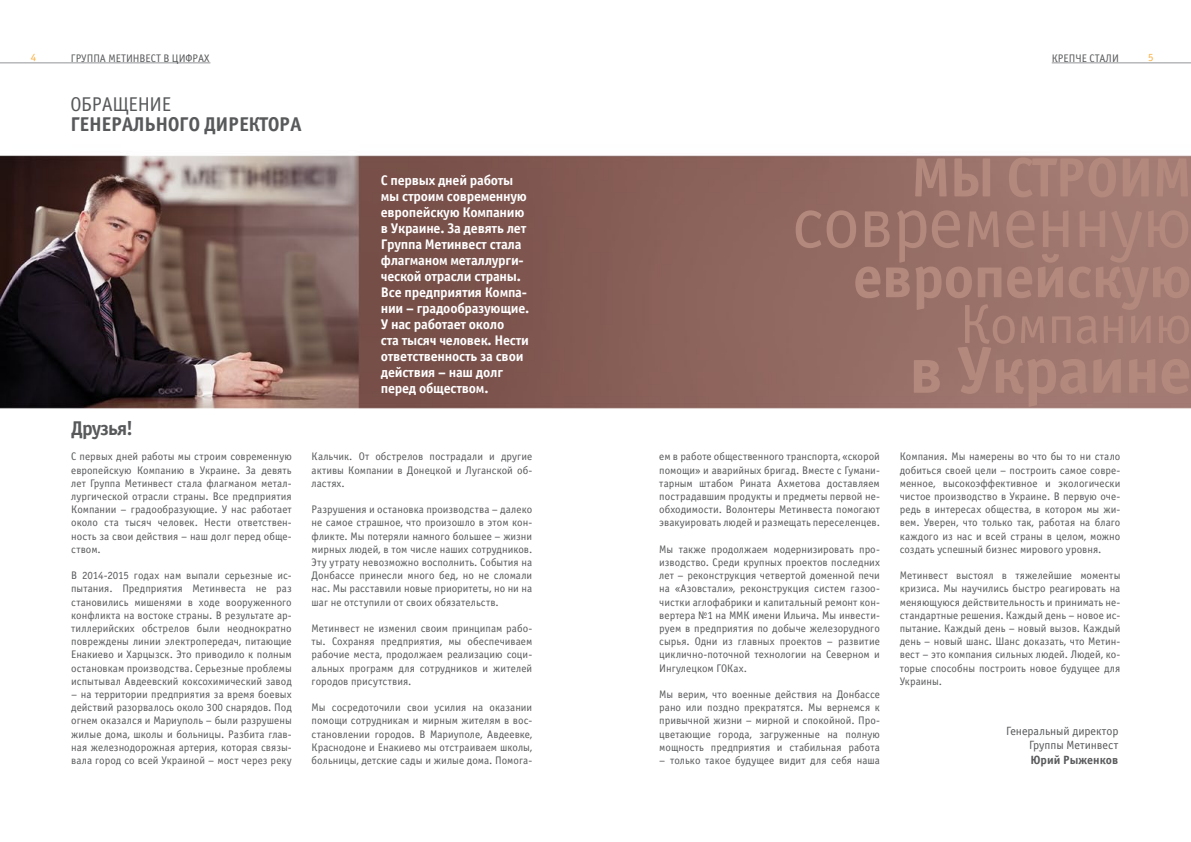
<style>
.page{position:relative;width:1191px;height:842px;background:#fff}
.page>*{position:absolute;margin:0;border:0;box-sizing:border-box;transform-origin:0 0}
.t1{font:74.3px "Officina Sans C";letter-spacing:-.015em;color:#b4897d}
.t2{font:700 66.2px "Officina Sans C";letter-spacing:-.015em;color:#b4897d}
.t3{font:700 60.1px "Officina Sans C";letter-spacing:-.015em;color:#b4897d}
.t4{font:55.5px "Officina Sans C";letter-spacing:-.015em;color:#b4897d}
.t5{font:700 20px "Officina Sans C";letter-spacing:-.02em;color:#58595b}
.t6{font:20px "Officina Sans C";letter-spacing:-.02em;color:#58595b}
.t7{font:700 14px/16px "Officina Sans C";letter-spacing:-.015em;color:#fff}
.t8{font:12px/14.4px "Officina Sans C";letter-spacing:-.005em;color:#58595b;text-align:right}
.t9{font:700 12px "Officina Sans C";letter-spacing:.005em;color:#58595b}
.t10{font:11px/13.2px "Officina Sans C";letter-spacing:.005em;color:#58595b;text-align:justify}
.t11{font:11px "Officina Sans C";color:#fbb040}
</style>
<div class="page">
<img style="left:0;top:62px;width:1191px;height:347px">
<hr style="left:0;top:62px;width:210px;height:1px;background:#939598">
<hr style="left:1051px;top:62px;width:140px;height:1px;background:#939598">
<p class="t11" style="left:31px;top:52px;width:7px">4</p>
<p class="t10" style="left:71px;top:52px;width:140px">ГРУППА МЕТИНВЕСТ В ЦИФРАХ</p>
<p class="t10" style="left:1051px;top:52px;width:69px">КРЕПЧЕ СТАЛИ</p>
<p class="t11" style="left:1148px;top:52px;width:7px">5</p>
<h3 class="t6" style="left:70px;top:93px;width:102px">ОБРАЩЕНИЕ</h3>
<h3 class="t5" style="left:70px;top:113px;width:233px">ГЕНЕРАЛЬНОГО ДИРЕКТОРА</h3>
<h3 class="t5" style="left:71px;top:417px;width:64px">Друзья!</h3>
<p class="t10" style="left:71px;top:450px;width:222px">С первых дней работы мы строим современную европейскую Компанию в Украине. За девять лет Группа Метинвест стала флагманом метал&shy;лургической отрасли страны. Все предприятия Компании – градообразующие. У нас работает около ста тысяч человек. Нести ответствен&shy;ность за свои действия – наш долг перед обще&shy;ством.</p>
<p class="t10" style="left:71px;top:569px;width:222px">В 2014-2015 годах нам выпали серьезные ис&shy;пытания. Предприятия Метинвеста не раз становились мишенями в ходе вооруженного конфликта на востоке страны. В результате ар&shy;тиллерийских обстрелов были неоднократно повреждены линии электропередач, питающие Енакиево и Харцызск. Это приводило к полным остановкам производства. Серьезные проблемы испытывал Авдеевский коксохимический завод</p>
<p class="t10" style="left:71px;top:688px;width:222px">– на территории предприятия за время боевых действий разорвалось около 300 снарядов. Под огнем оказался и Мариуполь – были разрушены жилые дома, школы и больницы. Разбита глав&shy;ная железнодорожная артерия, которая связы&shy;вала город со всей Украиной – мост через реку</p>
<p class="t7" style="left:381px;top:172px;width:150px">С первых дней работы мы строим современную европейскую Компанию в Украине. За девять лет<br>Группа Метинвест стала флагманом металлурги&shy;ческой отрасли страны.<br>Все предприятия Компа&shy;нии – градообразующие.<br>У нас работает около<br>ста тысяч человек. Нести ответственность за свои действия – наш долг перед обществом.</p>
<p class="t10" style="left:312px;top:450px;width:222px">Кальчик. От обстрелов пострадали и другие активы Компании в Донецкой и Луганской об&shy;ластях.</p>
<p class="t10" style="left:312px;top:503px;width:222px">Разрушения и остановка производства – далеко не самое страшное, что произошло в этом кон&shy;фликте. Мы потеряли намного большее – жизни мирных людей, в том числе наших сотрудников.<br>Эту утрату невозможно восполнить. События на Донбассе принесли много бед, но не сломали нас. Мы расставили новые приоритеты, но ни на шаг не отступили от своих обязательств.</p>
<p class="t10" style="left:312px;top:622px;width:222px">Метинвест не изменил своим принципам рабо&shy;ты. Сохраняя предприятия, мы обеспечиваем рабочие места, продолжаем реализацию соци&shy;альных программ для сотрудников и жителей городов присутствия.</p>
<p class="t10" style="left:312px;top:701px;width:222px">Мы сосредоточили свои усилия на оказании помощи сотрудникам и мирным жителям в вос&shy;становлении городов. В Мариуполе, Авдеевке, Краснодоне и Енакиево мы отстраиваем школы, больницы, детские сады и жилые дома. Помога-</p>
<h1 class="t1" style="left:791px;top:182px;width:402px">современную</h1>
<h3 class="t3" style="left:853px;top:243px;width:340px">европейскую</h3>
<h3 class="t4" style="left:959px;top:294px;width:233px">Компанию</h3>
<h2 class="t2" style="left:909px;top:333px;width:284px">в Украине</h2>
<p class="t10" style="left:659px;top:450px;width:222px">ем в работе общественного транспорта, «скорой помощи» и аварийных бригад. Вместе с Гумани&shy;тарным штабом Рината Ахметова доставляем пострадавшим продукты и предметы первой не&shy;обходимости. Волонтеры Метинвеста помогают эвакуировать людей и размещать переселенцев.</p>
<p class="t10" style="left:659px;top:543px;width:222px">Мы также продолжаем модернизировать про&shy;изводство. Среди крупных проектов последних лет – реконструкция четвертой доменной печи на «Азовстали», реконструкция систем газоо&shy;чистки аглофабрики и капитальный ремонт кон&shy;вертера №1 на ММК имени Ильича. Мы инвести&shy;руем в предприятия по добыче железорудного сырья. Одни из главных проектов – развитие циклично-поточной технологии на Северном и Ингулецком ГОКах.</p>
<p class="t10" style="left:659px;top:688px;width:222px">Мы верим, что военные действия на Донбассе рано или поздно прекратятся. Мы вернемся к привычной жизни – мирной и спокойной. Про&shy;цветающие города, загруженные на полную мощность предприятия и стабильная работа</p>
<p class="t10" style="left:659px;top:754px;width:222px">– только такое будущее видит для себя наша</p>
<p class="t10" style="left:899px;top:450px;width:222px">Компания. Мы намерены во что бы то ни стало добиться своей цели – построить самое совре&shy;менное, высокоэффективное и экологически чистое производство в Украине. В первую оче&shy;редь в интересах общества, в котором мы жи&shy;вем. Уверен, что только так, работая на благо каждого из нас и всей страны в целом, можно создать успешный бизнес мирового уровня.</p>
<p class="t10" style="left:899px;top:569px;width:222px">Метинвест выстоял в тяжелейшие моменты кризиса. Мы научились быстро реагировать на меняющуюся действительность и принимать не&shy;стандартные решения. Каждый день – новое ис&shy;пытание. Каждый день – новый вызов. Каждый день – новый шанс. Шанс доказать, что Метин&shy;вест – это компания сильных людей. Людей, ко&shy;торые способны построить новое будущее для Украины.</p>
<p class="t8" style="left:1006px;top:724px;width:114px">Генеральный директор<br>Группы Метинвест</p>
<p class="t9" style="left:1030px;top:753px;width:89px">Юрий Рыженков</p>
</div>
